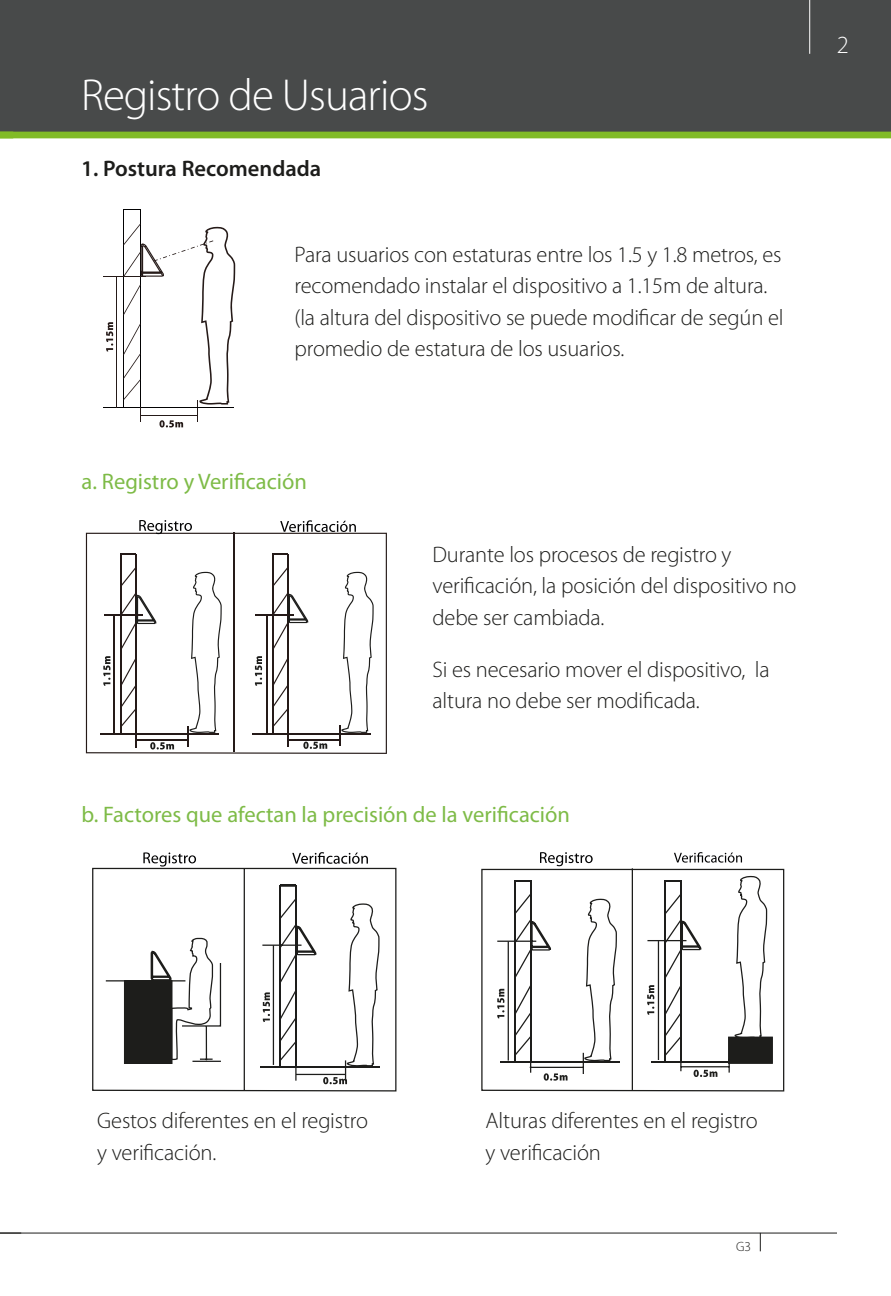
<style>
.page{position:relative;width:891px;height:1296px;background:#fff}
.page>*{position:absolute;margin:0;border:0;box-sizing:border-box;transform-origin:0 0}
.t1{font:300 45px "Myriad Pro";letter-spacing:-.02em;color:#fff}
.t2{font:300 24.75px "Myriad Pro";color:#fff}
.t3{font:300 22.5px/31.5px "Myriad Pro";letter-spacing:-.005em;color:#1d1d1b}
.t4{font:22.5px "Myriad Pro";color:#7ebb47}
.t5{font:600 22.5px "Myriad Pro";color:#1d1d1b}
.t6{font:300 13.5px "Myriad Pro";color:#1d1d1b}
</style>
<div class="page">
<div style="left:0;top:0;width:891px;height:137px;background:#484a4a"></div>
<hr style="left:0;top:1233px;width:837px;height:1px;background:#1d1d1b">
<hr style="left:809px;top:0;width:1px;height:54px;background:#fff">
<svg style="left:760px;top:1233px;width:1px;height:18px"></svg>
<div style="left:0;top:132px;width:891px;height:6px;background:#81bb27"></div>
<hr style="left:140px;top:209px;width:1px;height:198px;background:#020203">
<hr style="left:104px;top:407px;width:130px;height:1px;background:#020203">
<hr style="left:123px;top:209px;width:1px;height:198px;background:#020203">
<hr style="left:116px;top:276px;width:1px;height:131px;background:#251a18">
<hr style="left:104px;top:276px;width:42px;height:1px;background:#251a18">
<svg style="left:124px;top:209px;width:16px;height:1px"></svg>
<svg style="left:106px;top:322px;width:7px;height:30px"></svg>
<svg style="left:123px;top:224px;width:112px;height:203px"></svg>
<svg style="left:86px;top:533px;width:301px;height:221px"></svg>
<svg style="left:273px;top:553px;width:15px;height:2px"></svg>
<svg style="left:121px;top:553px;width:15px;height:2px"></svg>
<hr style="left:288px;top:739px;width:52px;height:1px;background:#251a18">
<hr style="left:135px;top:740px;width:53px;height:1px;background:#251a18">
<hr style="left:234px;top:532px;width:1px;height:220px;background:#251a18">
<svg style="left:120px;top:567px;width:36px;height:83px"></svg>
<svg style="left:272px;top:567px;width:36px;height:83px"></svg>
<hr style="left:113px;top:615px;width:2px;height:118px;background:#251a18">
<hr style="left:104px;top:615px;width:39px;height:1px;background:#251a18">
<svg style="left:272px;top:658px;width:17px;height:69px"></svg>
<hr style="left:266px;top:615px;width:1px;height:118px;background:#251a18">
<hr style="left:255px;top:615px;width:38px;height:1px;background:#251a18">
<svg style="left:339px;top:572px;width:35px;height:174px"></svg>
<hr style="left:187px;top:726px;width:2px;height:21px;background:#251a18">
<svg style="left:139px;top:520px;width:53px;height:14px"></svg>
<svg style="left:280px;top:520px;width:76px;height:12px"></svg>
<svg style="left:92px;top:867px;width:305px;height:225px"></svg>
<svg style="left:481px;top:868px;width:304px;height:224px"></svg>
<svg style="left:263px;top:992px;width:7px;height:30px"></svg>
<svg style="left:323px;top:1077px;width:24px;height:7px"></svg>
<svg style="left:496px;top:919px;width:277px;height:162px"></svg>
<svg style="left:143px;top:852px;width:53px;height:15px"></svg>
<svg style="left:540px;top:852px;width:53px;height:14px"></svg>
<svg style="left:292px;top:852px;width:76px;height:12px"></svg>
<svg style="left:674px;top:852px;width:68px;height:11px"></svg>
<h1 class="t1" style="left:81px;top:71px;width:349px">Registro de Usuarios</h1>
<p class="t5" style="left:81px;top:154px;width:242px">1. Postura Recomendada</p>
<p class="t3" style="left:295px;top:239px;width:490px">Para usuarios con estaturas entre los 1.5 y 1.8 metros, es recomendado instalar el dispositivo a 1.15m de altura. (la altura del dispositivo se puede modificar de según el promedio de estatura de los usuarios.</p>
<p class="t2" style="left:837px;top:31px;width:14px">2</p>
<p class="t4" style="left:82px;top:468px;width:227px">a. Registro y Verificación</p>
<p class="t3" style="left:433px;top:539px;width:365px">Durante los procesos de registro y verificación, la posición del dispositivo no debe ser cambiada.</p>
<p class="t3" style="left:433px;top:654px;width:339px">Si es necesario mover el dispositivo, la altura no debe ser modificada.</p>
<p class="t4" style="left:82px;top:801px;width:490px">b. Factores que afectan la precisión de la verificación</p>
<p class="t3" style="left:97px;top:1105px;width:272px">Gestos diferentes en el registro y verificación.</p>
<p class="t3" style="left:486px;top:1105px;width:274px">Alturas diferentes en el registro y verificación</p>
<p class="t6" style="left:736px;top:1240px;width:17px">G3</p>
</div>
